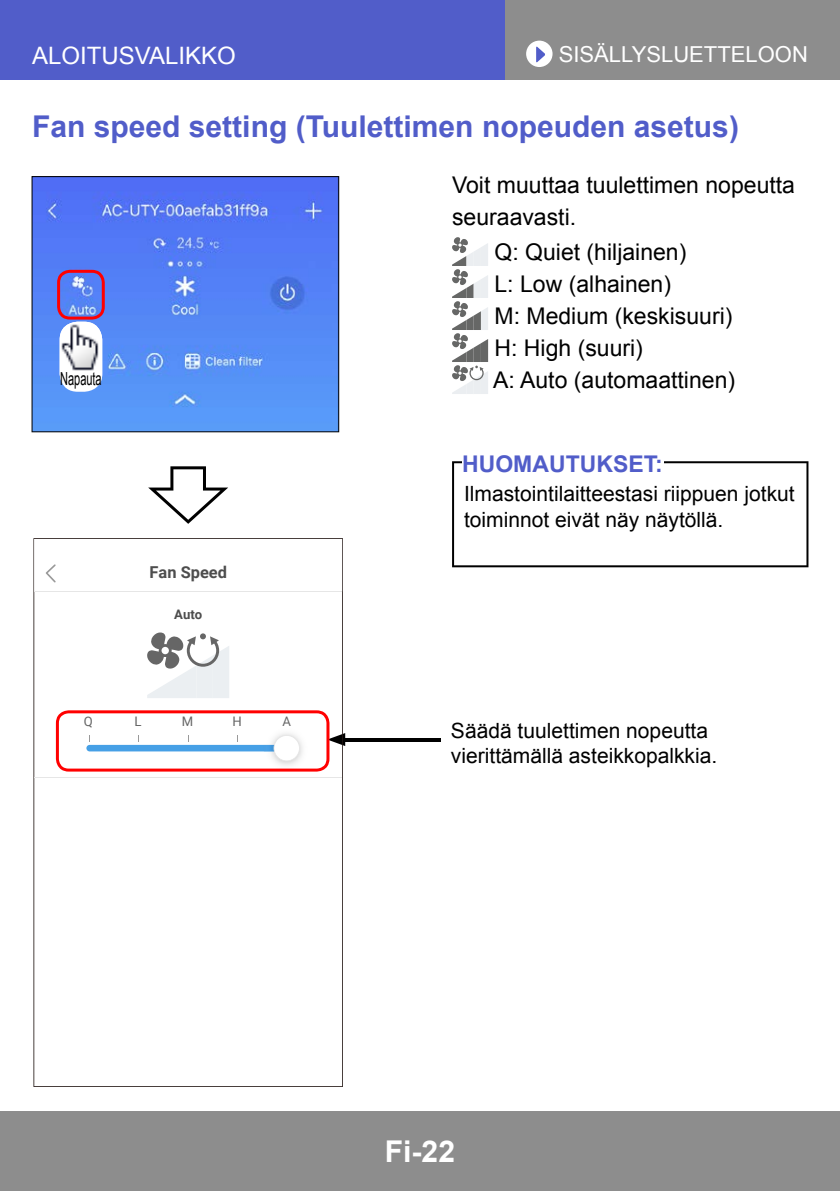
<style>
.page{position:relative;width:840px;height:1191px;background:#fff}
.page>*{position:absolute;margin:0;border:0;box-sizing:border-box;transform-origin:0 0}
.t1{font:700 30px "Arial";color:#515dc9}
.t2{font:700 30px "Arial";color:#fff}
.t3{font:24px "Arial";color:#fff}
.t4{font:23px/32px "Arial";color:#000}
.t5{font:700 23px "Arial";color:#515dc9}
.t6{font:22px "Arial";color:#fff}
.t7{font:21px/25.6px "Arial";color:#000}
.t8{font:18px "Arial";color:#000;scale:.61 1}
.t9{font:700 16.4px "Roboto";color:#4d4d4d}
.t10{font:13.2px "Roboto";color:#666}
.t11{font:700 13.2px "Roboto";color:#4d4d4d}
</style>
<div class="page">
<div style="left:0;top:0;width:839px;height:79px;background:#8d8d8d"></div>
<div style="left:0;top:1111px;width:839px;height:80px;background:#8d8d8d"></div>
<div style="left:526px;top:41px;width:26px;height:26px;background:#fff;border-radius:50%"></div>
<svg style="left:536px;top:46px;width:9px;height:17px"></svg>
<div style="left:0;top:0;width:503px;height:79px;background:#515dc9"></div>
<svg style="left:452px;top:237px;width:36px;height:157px"></svg>
<svg style="left:452px;top:461px;width:356px;height:106px"></svg>
<div style="left:462px;top:452px;width:201px;height:23px;background:#fff"></div>
<hr style="left:339px;top:738px;width:102px;height:3px;background:#000">
<svg style="left:32px;top:176px;width:307px;height:256px;background:#5584f2"></svg>
<svg style="left:57px;top:270px;width:48px;height:49px;background:#8271c2"></svg>
<div style="left:60px;top:322px;width:42px;height:70px;background:#fff;border-radius:18px"></div>
<img style="left:60px;top:322px;width:42px;height:61px">
<svg style="left:148px;top:466px;width:80px;height:58px"></svg>
<svg style="left:33px;top:538px;width:310px;height:549px"></svg>
<img style="left:263px;top:771px;width:46px;height:1px">
<hr style="left:34px;top:777px;width:308px;height:1px;background:#e6e6e6">
<svg style="left:147px;top:632px;width:82px;height:66px"></svg>
<div style="left:34px;top:539px;width:308px;height:52px;background:#fff"></div>
<hr style="left:34px;top:591px;width:308px;height:1px;background:#e6e6e6">
<svg style="left:46px;top:564px;width:10px;height:18px"></svg>
<svg style="left:56px;top:710px;width:289px;height:61px"></svg>
<p class="t3" style="left:32px;top:39px;width:205px">ALOITUSVALIKKO</p>
<p class="t6" style="left:558px;top:40px;width:251px">SISÄLLYSLUETTELOON</p>
<h1 class="t1" style="left:32px;top:107px;width:708px">Fan speed setting (Tuulettimen nopeuden asetus)</h1>
<p class="t4" style="left:452px;top:169px;width:344px">Voit muuttaa tuulettimen nopeutta seuraavasti.</p>
<p class="t4" style="left:493px;top:236px;width:243px">Q: Quiet (hiljainen)<br>L: Low (alhainen)<br>M: Medium (keskisuuri)<br>H: High (suuri)<br>A: Auto (automaattinen)</p>
<p class="t8" style="left:60px;top:367px;width:70px">Napauta</p>
<p class="t5" style="left:462px;top:448px;width:202px">HUOMAUTUKSET:</p>
<p class="t9" style="left:149px;top:561px;width:79px">Fan Speed</p>
<p class="t11" style="left:174px;top:605px;width:30px">Auto</p>
<p class="t10" style="left:84px;top:712px;width:11px">Q</p>
<p class="t10" style="left:134px;top:712px;width:9px">L</p>
<p class="t10" style="left:182px;top:712px;width:13px">M</p>
<p class="t10" style="left:232px;top:712px;width:11px">H</p>
<p class="t10" style="left:282px;top:712px;width:10px">A</p>
<p class="t7" style="left:464px;top:481px;width:332px">Ilmastointilaitteestasi riippuen jotkut toiminnot eivät näy näytöllä.</p>
<p class="t7" style="left:450px;top:717px;width:268px">Säädä tuulettimen nopeutta vierittämällä asteikkopalkkia.</p>
<h1 class="t2" style="left:385px;top:1131px;width:72px">Fi-22</h1>
</div>
